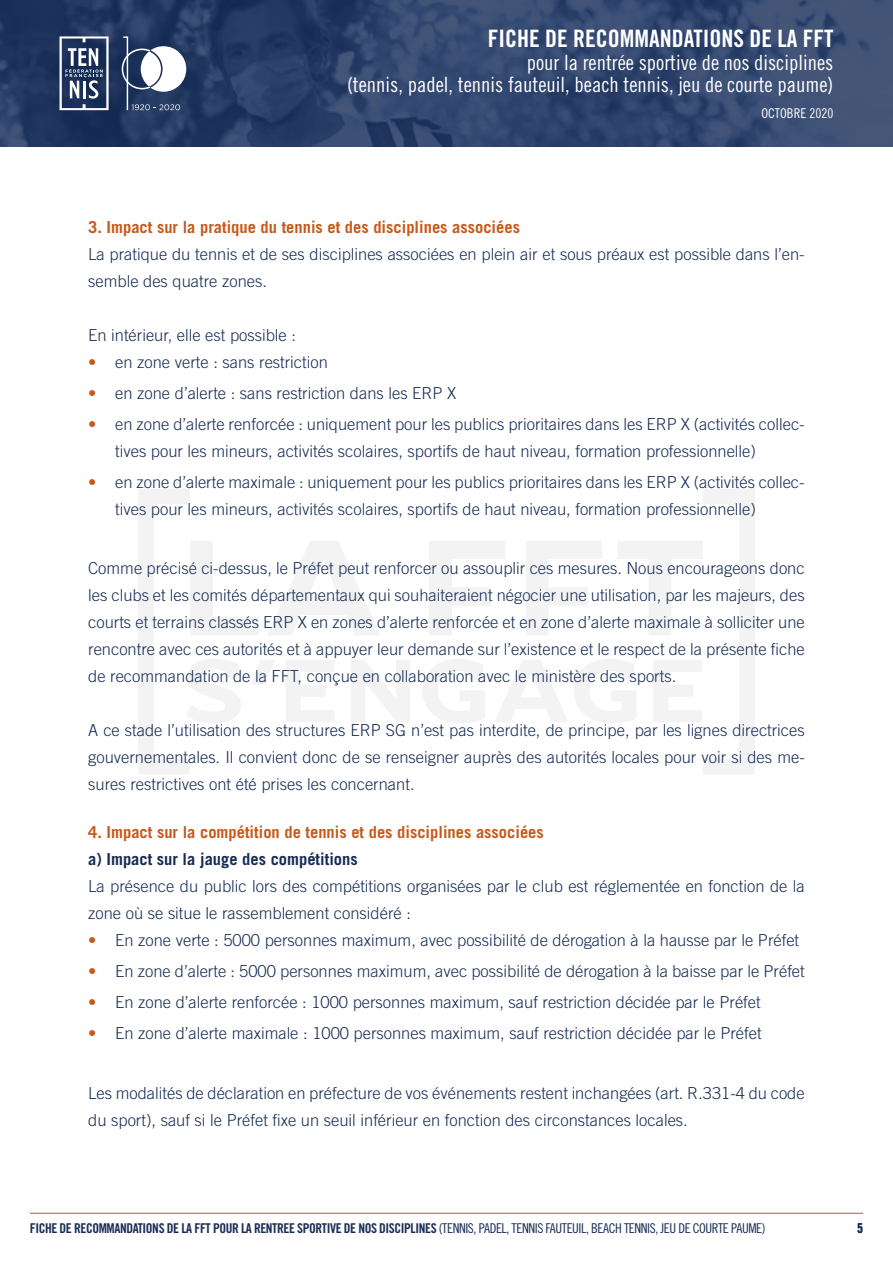
<style>
.page{position:relative;width:893px;height:1263px;background:#fff}
.page>*{position:absolute;margin:0;border:0;box-sizing:border-box;transform-origin:0 0}
.t1{font:24px "Trade Gothic Bold Cond Twenty";color:#fff}
.t2{font:21px/22.5px "Trade Gothic Cond Eighteen";color:#fff;text-align:right}
.t3{font:300 16.5px/27px "Trade Gothic";color:#172c55}
.t4{font:700 16.5px "Trade Gothic";color:#c7591a}
.t5{font:700 16.5px "Trade Gothic";color:#172c55}
.t6{font:13.5px "Trade Gothic Bold Cond Twenty";letter-spacing:-.03em;color:#172c55}
.t7{font:13.5px "Trade Gothic Cond Eighteen";color:#fff}
.s1{font-weight:700;color:#c7591a}
.s2{font-family:"Trade Gothic Cond Eighteen"}
</style>
<div class="page">
<svg style="left:0;top:0;width:893px;height:147px;background:#30446c"></svg>
<hr style="left:30px;top:1213px;width:833px;height:1px;background:#c7591a">
<svg style="left:60px;top:36px;width:49px;height:74px"></svg>
<svg style="left:122px;top:36px;width:64px;height:74px"></svg>
<svg style="left:138px;top:489px;width:272px;height:285px"></svg>
<svg style="left:423px;top:489px;width:332px;height:285px"></svg>
<h1 class="t1" style="left:488px;top:24px;width:347px">FICHE DE RECOMMANDATIONS DE LA FFT</h1>
<p class="t2" style="left:347px;top:51px;width:488px">pour la rentrée sportive de nos disciplines<br>(tennis, padel, tennis fauteuil, beach tennis, jeu de courte paume)</p>
<p class="t7" style="left:761px;top:105px;width:73px">OCTOBRE 2020</p>
<p class="t4" style="left:88px;top:217px;width:433px">3. Impact sur la pratique du tennis et des disciplines associées</p>
<p class="t3" style="left:88px;top:240px;width:718px">La pratique du tennis et de ses disciplines associées en plein air et sous préaux est possible dans l’en&shy;semble des quatre zones.</p>
<p class="t3" style="left:88px;top:321px;width:209px">En intérieur, elle est possible :</p>
<p class="t3" style="left:88px;top:348px;width:241px"><span class="s1">•</span> en zone verte : sans restriction</p>
<p class="t3" style="left:88px;top:379px;width:370px"><span class="s1">•</span> en zone d’alerte : sans restriction dans les ERP X</p>
<p class="t3" style="left:115px;top:410px;width:691px;text-indent:-27px"><span class="s1">•</span> en zone d’alerte renforcée : uniquement pour les publics prioritaires dans les ERP X (activités collec&shy;tives pour les mineurs, activités scolaires, sportifs de haut niveau, formation professionnelle)</p>
<p class="t3" style="left:115px;top:469px;width:691px;text-indent:-27px"><span class="s1">•</span> en zone d’alerte maximale : uniquement pour les publics prioritaires dans les ERP X (activités collec&shy;tives pour les mineurs, activités scolaires, sportifs de haut niveau, formation professionnelle)</p>
<p class="t3" style="left:88px;top:554px;width:718px;text-align:justify">Comme précisé ci-dessus, le Préfet peut renforcer ou assouplir ces mesures. Nous encourageons donc les clubs et les comités départementaux qui souhaiteraient négocier une utilisation, par les majeurs, des courts et terrains classés ERP X en zones d’alerte renforcée et en zone d’alerte maximale à solliciter une rencontre avec ces autorités et à appuyer leur demande sur l’existence et le respect de la présente fiche de recommandation de la FFT, conçue en collaboration avec le ministère des sports.</p>
<p class="t3" style="left:88px;top:716px;width:718px;text-align:justify">A ce stade l’utilisation des structures ERP SG n’est pas interdite, de principe, par les lignes directrices gouvernementales. Il convient donc de se renseigner auprès des autorités locales pour voir si des me&shy;sures restrictives ont été prises les concernant.</p>
<p class="t4" style="left:88px;top:821px;width:457px">4. Impact sur la compétition de tennis et des disciplines associées</p>
<p class="t5" style="left:88px;top:848px;width:271px">a) Impact sur la jauge des compétitions</p>
<p class="t3" style="left:88px;top:872px;width:718px">La présence du public lors des compétitions organisées par le club est réglementée en fonction de la zone où se situe le rassemblement considéré :</p>
<p class="t3" style="left:88px;top:926px;width:712px"><span class="s1">•</span> En zone verte : 5000 personnes maximum, avec possibilité de dérogation à la hausse par le Préfet</p>
<p class="t3" style="left:88px;top:957px;width:718px"><span class="s1">•</span> En zone d’alerte : 5000 personnes maximum, avec possibilité de dérogation à la baisse par le Préfet</p>
<p class="t3" style="left:88px;top:988px;width:674px"><span class="s1">•</span> En zone d’alerte renforcée : 1000 personnes maximum, sauf restriction décidée par le Préfet</p>
<p class="t3" style="left:88px;top:1020px;width:675px"><span class="s1">•</span> En zone d’alerte maximale : 1000 personnes maximum, sauf restriction décidée par le Préfet</p>
<p class="t3" style="left:88px;top:1079px;width:718px">Les modalités de déclaration en préfecture de vos événements restent inchangées (art. R.331-4 du code du sport), sauf si le Préfet fixe un seuil inférieur en fonction des circonstances locales.</p>
<p class="t6" style="left:30px;top:1220px;width:737px">FICHE DE RECOMMANDATIONS DE LA FFT POUR LA RENTREE SPORTIVE DE NOS DISCIPLINES <span class="s2">(TENNIS, PADEL, TENNIS FAUTEUIL, BEACH TENNIS, JEU DE COURTE PAUME)</span></p>
<p class="t6" style="left:857px;top:1220px;width:7px">5</p>
</div>
